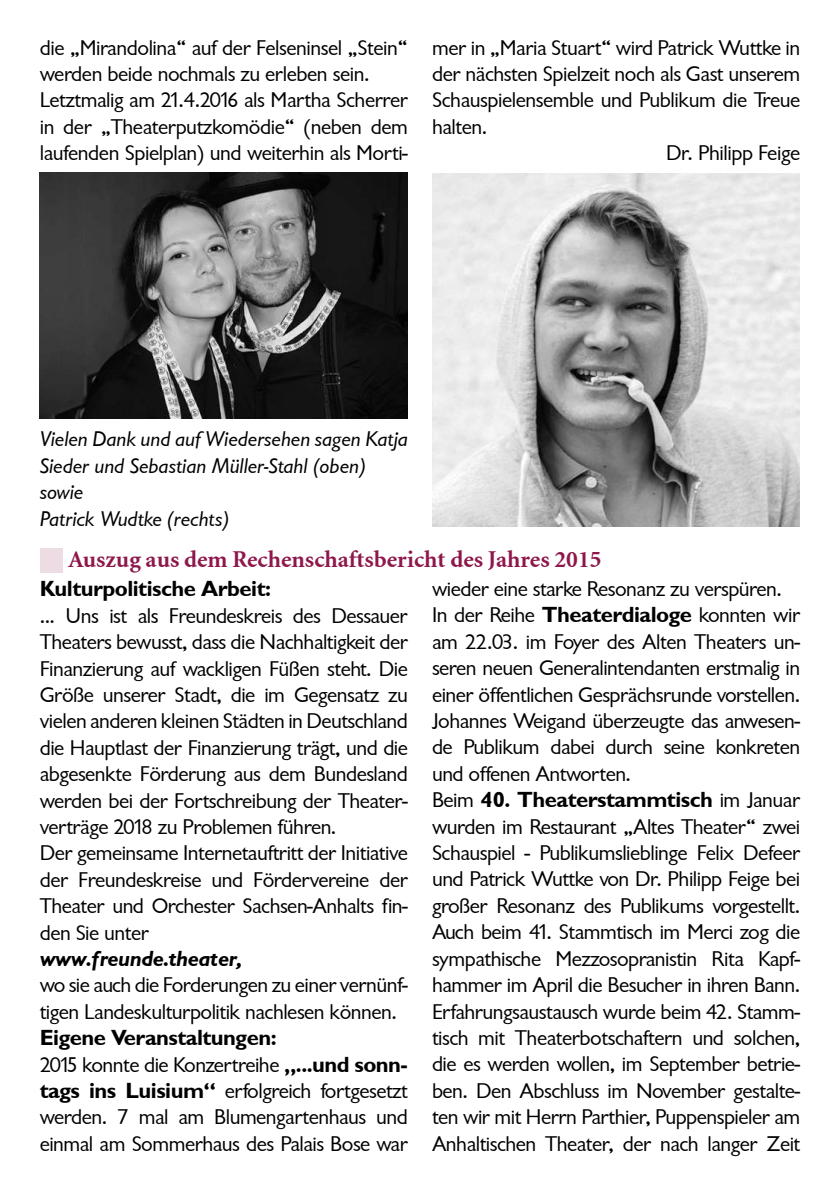
<style>
.page{position:relative;width:840px;height:1191px;background:#fff}
.page>*{position:absolute;margin:0;border:0;box-sizing:border-box;transform-origin:0 0}
.t1{font:700 24px "Minion";color:#8e174c}
.t2{font:22px/26.4px "Garrison Sans";letter-spacing:-.025em;color:#000;text-align:justify}
.t3{font:22px/26.4px "Garrison Sans ITALIC";color:#000}
.t4{font:22px "Garrison Sans BOLD";letter-spacing:-.025em;color:#000}
.t5{font:22px "Garrison Sans BOLDITALIC";letter-spacing:-.025em;color:#000}
.s1{font-family:"Garrison Sans BOLD"}
</style>
<div class="page">
<img style="left:40px;top:172px;width:368px;height:246px">
<div style="left:40px;top:548px;width:22px;height:25px;background:#eedce4"></div>
<img style="left:432px;top:173px;width:367px;height:354px">
<p class="t2" style="left:40px;top:35px;width:369px">die „Mirandolina“ auf der Felseninsel „Stein“ werden beide nochmals zu erleben sein.</p>
<p class="t2" style="left:40px;top:87px;width:369px">Letztmalig am 21.4.2016 als Martha Scherrer in der „Theaterputzkomödie“ (neben dem laufenden Spielplan) und weiterhin als Morti-</p>
<p class="t2" style="left:432px;top:35px;width:369px">mer in „Maria Stuart“ wird Patrick Wuttke in der nächsten Spielzeit noch als Gast unserem Schauspielensemble und Publikum die Treue halten.</p>
<p class="t2" style="left:665px;top:140px;width:136px">Dr. Philipp Feige</p>
<p class="t3" style="left:40px;top:426px;width:369px">Vielen Dank und auf Wiedersehen sagen Katja<br>Sieder und Sebastian Müller-Stahl (oben)</p>
<p class="t3" style="left:40px;top:479px;width:45px">sowie</p>
<p class="t3" style="left:40px;top:505px;width:191px">Patrick Wudtke (rechts)</p>
<p class="t1" style="left:68px;top:547px;width:534px">Auszug aus dem Rechenschaftsbericht des Jahres 2015</p>
<p class="t4" style="left:40px;top:576px;width:233px">Kulturpolitische Arbeit:</p>
<p class="t2" style="left:40px;top:603px;width:369px">... Uns ist als Freundeskreis des Dessauer Theaters bewusst, dass die Nachhaltigkeit der Finanzierung auf wackligen Füßen steht. Die Größe unserer Stadt, die im Gegensatz zu vielen anderen kleinen Städten in Deutschland die Hauptlast der Finanzierung trägt, und die abgesenkte Förderung aus dem Bundesland werden bei der Fortschreibung der Theater&shy;verträge 2018 zu Problemen führen.</p>
<p class="t2" style="left:40px;top:840px;width:369px">Der gemeinsame Internetauftritt der Initiative der Freundeskreise und Fördervereine der Theater und Orchester Sachsen-Anhalts fin&shy;den Sie unter</p>
<p class="t5" style="left:40px;top:946px;width:204px">www.freunde.theater,</p>
<p class="t2" style="left:40px;top:972px;width:369px">wo sie auch die Forderungen zu einer vernünf&shy;tigen Landeskulturpolitik nachlesen können.</p>
<p class="t4" style="left:40px;top:1025px;width:238px">Eigene Veranstaltungen:</p>
<p class="t2" style="left:40px;top:1051px;width:369px">2015 konnte die Konzertreihe <span class="s1">„...und sonn&shy;tags ins Luisium“</span> erfolgreich fortgesetzt werden. 7 mal am Blumengartenhaus und einmal am Sommerhaus des Palais Bose war</p>
<p class="t2" style="left:432px;top:576px;width:351px">wieder eine starke Resonanz zu verspüren.</p>
<p class="t2" style="left:432px;top:602px;width:369px">In der Reihe <span class="s1">Theaterdialoge</span> konnten wir am 22.03. im Foyer des Alten Theaters un&shy;seren neuen Generalintendanten erstmalig in einer öffentlichen Gesprächsrunde vorstellen.<br>Johannes Weigand überzeugte das anwesen&shy;de Publikum dabei durch seine konkreten und offenen Antworten.</p>
<p class="t2" style="left:432px;top:787px;width:369px">Beim <span class="s1">40. Theaterstammtisch</span> im Januar wurden im Restaurant „Altes Theater“ zwei Schauspiel - Publikumslieblinge Felix Defeer und Patrick Wuttke von Dr. Philipp Feige bei großer Resonanz des Publikums vorgestellt.<br>Auch beim 41. Stammtisch im Merci zog die sympathische Mezzosopranistin Rita Kapf&shy;hammer im April die Besucher in ihren Bann.<br>Erfahrungsaustausch wurde beim 42. Stamm&shy;tisch mit Theaterbotschaftern und solchen, die es werden wollen, im September betrie&shy;ben. Den Abschluss im November gestalte&shy;ten wir mit Herrn Parthier, Puppenspieler am Anhaltischen Theater, der nach langer Zeit</p>
</div>
